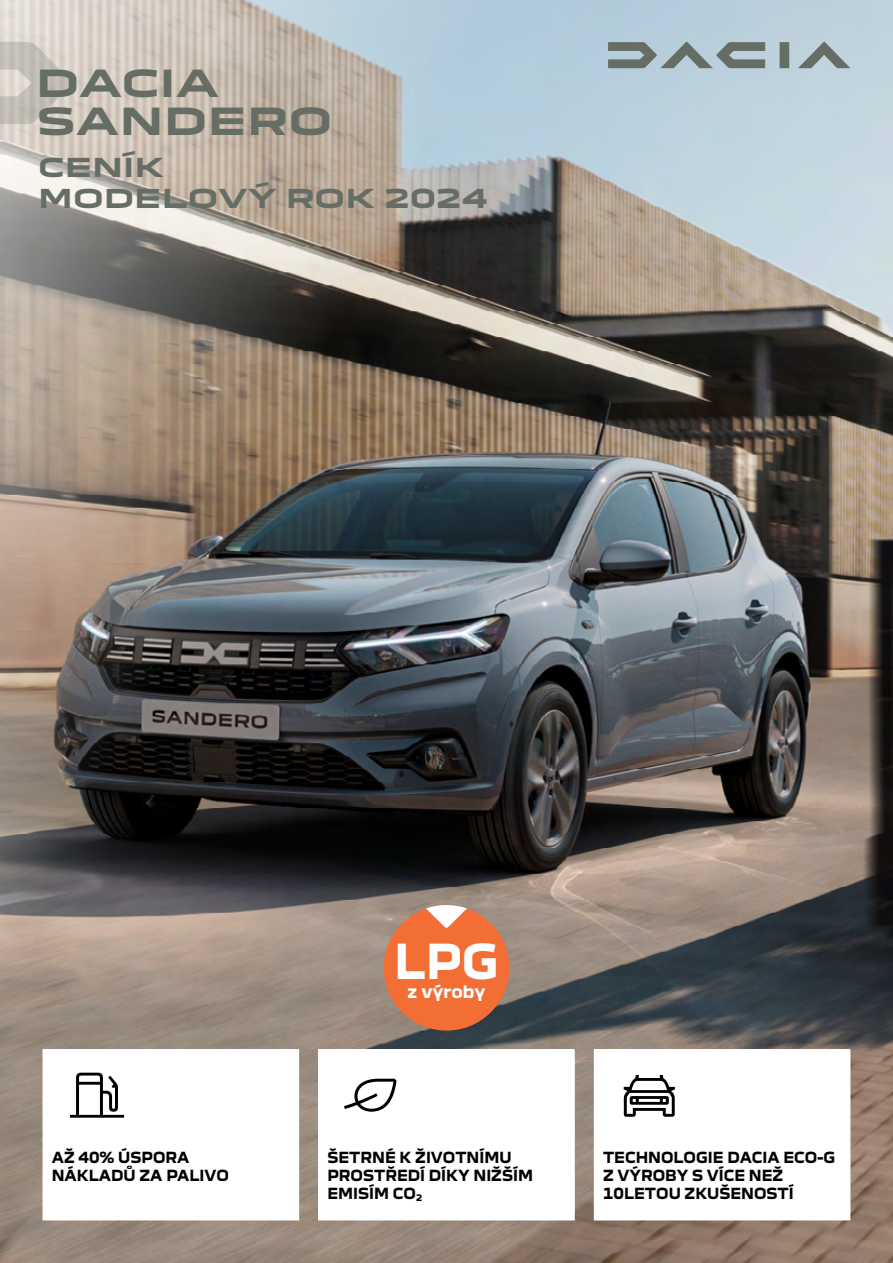
<style>
.page{position:relative;width:893px;height:1263px;background:#fff}
.page>*{position:absolute;margin:0;border:0;box-sizing:border-box;transform-origin:0 0}
.t1{font:700 47.1px "Dacia Block";color:#fff}
.t2{font:700 36.6px/37.5px "Dacia Block Extended";color:#666d64}
.t3{font:700 25.5px/31px "Dacia Block Extended";color:#666d64}
.t4{font:700 16.8px "Dacia Block";color:#fff}
.t5{font:700 15px/18px "Dacia Block";color:#000}
</style>
<div class="page">
<img style="left:0;top:0;width:893px;height:1263px">
<img style="left:0;top:0;width:522px;height:1015px">
<svg style="left:0;top:42px;width:71px;height:82px;background:#cbc6bd"></svg>
<svg style="left:608px;top:42px;width:242px;height:26px;background:#93a1a3"></svg>
<div style="left:43px;top:1049px;width:255px;height:171px;background:#fff"></div>
<hr style="left:298px;top:1049px;width:1px;height:170px;background:#fff">
<hr style="left:43px;top:1219px;width:256px;height:1px;background:#fff">
<svg style="left:70px;top:1073px;width:54px;height:45px"></svg>
<div style="left:319px;top:1049px;width:255px;height:171px;background:#fff"></div>
<hr style="left:318px;top:1049px;width:2px;height:170px;background:#fff">
<hr style="left:573px;top:1049px;width:2px;height:170px;background:#fff">
<hr style="left:318px;top:1219px;width:257px;height:1px;background:#fff">
<svg style="left:344px;top:1079px;width:52px;height:33px"></svg>
<div style="left:595px;top:1049px;width:255px;height:171px;background:#fff"></div>
<hr style="left:594px;top:1049px;width:1px;height:170px;background:#fff">
<hr style="left:594px;top:1219px;width:256px;height:1px;background:#fff">
<svg style="left:624px;top:1075px;width:51px;height:42px"></svg>
<div style="left:384px;top:905px;width:125px;height:125px;background:#f36e35;border-radius:50%"></div>
<svg style="left:422px;top:905px;width:49px;height:23px"></svg>
<h2 class="t2" style="left:36px;top:66px;width:298px">DACIA<br>SANDERO</h2>
<h3 class="t3" style="left:38px;top:152px;width:451px">CENÍK<br>MODELOVÝ ROK 2024</h3>
<h1 class="t1" style="left:394px;top:935px;width:106px">LPG</h1>
<p class="t4" style="left:407px;top:982px;width:79px">z výroby</p>
<p class="t5" style="left:52px;top:1148px;width:179px">AŽ 40% ÚSPORA<br>NÁKLADŮ ZA PALIVO</p>
<p class="t5" style="left:327px;top:1148px;width:207px">ŠETRNÉ K ŽIVOTNÍMU<br>PROSTŘEDÍ DÍKY NIŽŠÍM<br>EMISÍM CO<sub>2</sub></p>
<p class="t5" style="left:603px;top:1148px;width:234px">TECHNOLOGIE DACIA ECO-G<br>Z VÝROBY S VÍCE NEŽ<br>10LETOU ZKUŠENOSTÍ</p>
</div>
